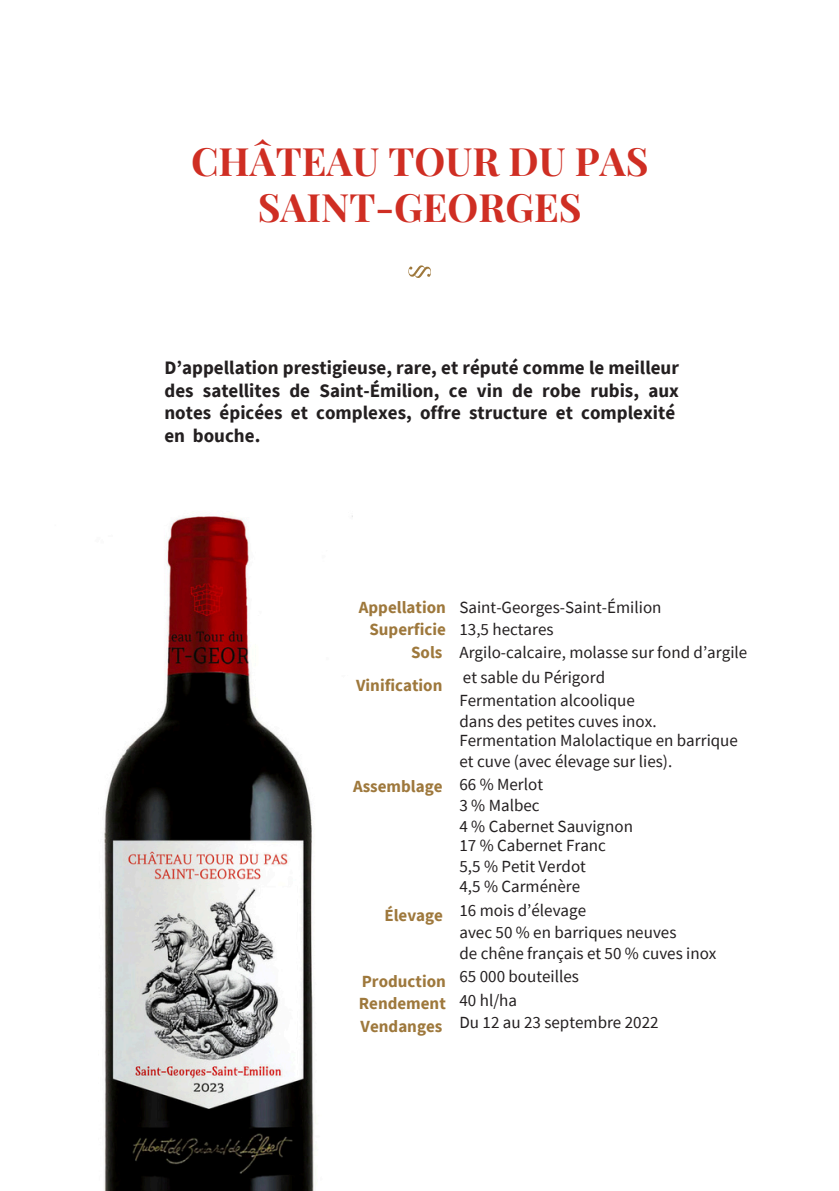
<style>
.page{position:relative;width:839px;height:1191px;background:#fff}
.page>*{position:absolute;margin:0;border:0;box-sizing:border-box;transform-origin:0 0}
.t1{font:700 39px/46.4px "Playfair Display";color:#cf2e23;text-align:center}
.t2{font:700 19px/22.4px "Source Sans Pro";color:#231f20;text-align:justify}
.t3{font:17px/22.4px "Source Sans Pro";color:#231f20}
.t4{font:700 17px/22.4px "Source Sans Pro";color:#9e783c;text-align:justify}
</style>
<div class="page">
<svg style="left:408px;top:265px;width:23px;height:13px"></svg>
<img style="left:104px;top:515px;width:249px;height:676px">
<h1 class="t1" style="left:191px;top:136px;width:459px">CHÂTEAU TOUR DU PAS<br>SAINT-GEORGES</h1>
<p class="t2" style="left:164px;top:356px;width:516px">D’appellation prestigieuse, rare, et réputé comme le meilleur des satellites de Saint-Émilion, ce vin de robe rubis, aux notes épicées et complexes, offre structure et complexité</p>
<p class="t2" style="left:164px;top:424px;width:97px">en bouche.</p>
<h3 class="t4" style="left:359px;top:595px;width:89px;text-align:right">Appellation<br>Superficie<br>Sols</h3>
<h3 class="t4" style="left:356px;top:673px;width:88px">Vinification</h3>
<p class="t4" style="left:353px;top:775px;width:91px">Assemblage</p>
<p class="t4" style="left:384px;top:904px;width:60px">Élevage</p>
<h3 class="t4" style="left:359px;top:969px;width:89px">Production Rendement Vendanges</h3>
<h3 class="t3" style="left:459px;top:596px;width:289px">Saint-Georges-Saint-Émilion<br>13,5 hectares<br>Argilo-calcaire, molasse sur fond d’argile</h3>
<h3 class="t3" style="left:463px;top:666px;width:144px">et sable du Périgord</h3>
<p class="t3" style="left:459px;top:688px;width:177px">Fermentation alcoolique</p>
<p class="t3" style="left:459px;top:709px;width:199px">dans des petites cuves inox.</p>
<p class="t3" style="left:459px;top:729px;width:280px">Fermentation Malolactique en barrique</p>
<p class="t3" style="left:459px;top:750px;width:214px">et cuve (avec élevage sur lies).</p>
<p class="t3" style="left:459px;top:772px;width:85px">66 % Merlot</p>
<p class="t3" style="left:459px;top:793px;width:82px">3 % Malbec</p>
<p class="t3" style="left:459px;top:814px;width:175px">4 % Cabernet Sauvignon</p>
<p class="t3" style="left:459px;top:834px;width:148px">17 % Cabernet Franc</p>
<p class="t3" style="left:459px;top:855px;width:128px">5,5 % Petit Verdot</p>
<p class="t3" style="left:459px;top:874px;width:122px">4,5 % Carménère</p>
<p class="t3" style="left:459px;top:898px;width:128px">16 mois d’élevage</p>
<p class="t3" style="left:459px;top:921px;width:218px">avec 50 % en barriques neuves</p>
<p class="t3" style="left:459px;top:942px;width:258px">de chêne français et 50 % cuves inox</p>
<p class="t3" style="left:459px;top:964px;width:121px">65 000 bouteilles</p>
<p class="t3" style="left:459px;top:988px;width:59px">40 hl/ha</p>
<p class="t3" style="left:459px;top:1011px;width:201px">Du 12 au 23 septembre 2022</p>
</div>
